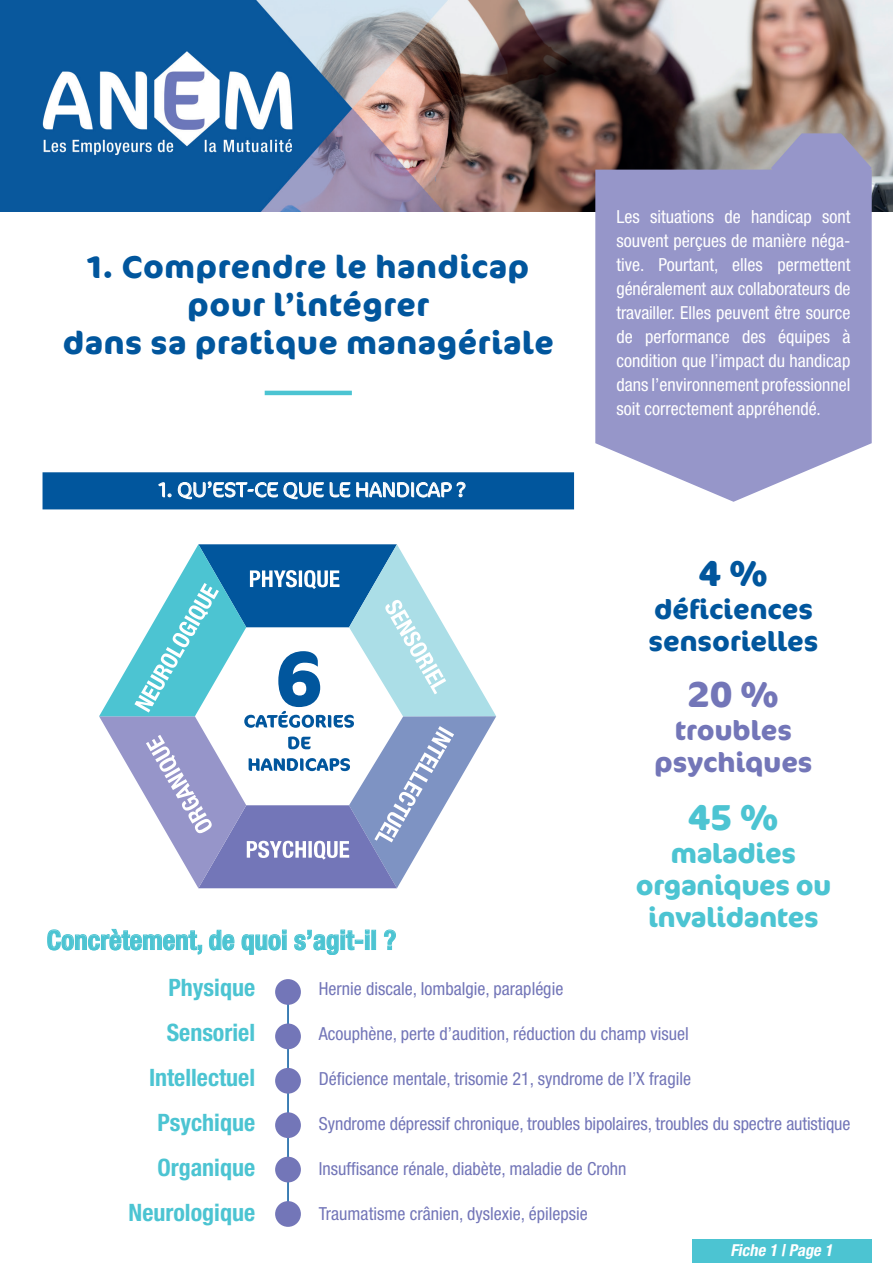
<style>
.page{position:relative;width:893px;height:1263px;background:#fff}
.page>*{position:absolute;margin:0;border:0;box-sizing:border-box;transform-origin:0 0}
.t1{font:700 36px "Cocon";color:#7376b8}
.t2{font:700 36px "Cocon";color:#4cc4d2}
.t3{font:700 36px "Cocon";color:#01569d}
.t4{font:700 31.5px/37.8px "Cocon";letter-spacing:.02em;color:#01569d;text-align:center}
.t5{font:700 27px/32.4px "Cocon";letter-spacing:-.01em;color:#4cc4d2;text-align:center}
.t6{font:700 condensed 27px "Helvetica Neue LT Std";color:#4cc4d2}
.t7{font:700 27px/32.4px "Cocon";color:#01569d}
.t8{font:700 27px/32.4px "Cocon";color:#7376b8;text-align:center}
.t9{font:700 condensed 24px/45px "Helvetica Neue LT Std";color:#4cc4d2;text-align:right}
.t10{font:300 20.85px "Cocon";color:#fff}
.t11{font:condensed 18px "Helvetica Neue LT";color:#7376b8}
.t12{font:condensed 18px/24px "Helvetica Neue LT";color:#fff;text-align:justify}
.t13{font:italic 700 condensed 16.5px "Helvetica Neue LT Std";color:#fff}
</style>
<div class="page">
<div style="left:692px;top:1239px;width:180px;height:24px;background:#4cc4d2"></div>
<div style="left:43px;top:472px;width:531px;height:37px;background:#01569d"></div>
<svg style="left:158px;top:481px;width:308px;height:19px"></svg>
<img style="left:1px;top:0;width:891px;height:212px">
<svg style="left:771px;top:133px;width:101px;height:37px;background:#9b98ba"></svg>
<svg style="left:595px;top:170px;width:277px;height:332px;background:#9f9fcd"></svg>
<svg style="left:99px;top:544px;width:397px;height:344px"></svg>
<hr style="left:265px;top:391px;width:87px;height:4px;background:#4cc4d2">
<svg style="left:47px;top:929px;width:155px;height:25px"></svg>
<svg style="left:209px;top:930px;width:25px;height:20px"></svg>
<svg style="left:242px;top:930px;width:44px;height:25px"></svg>
<svg style="left:294px;top:930px;width:75px;height:25px"></svg>
<div style="left:372px;top:930px;width:4px;height:20px;border:1px solid #4cc4d2"></div>
<svg style="left:384px;top:929px;width:12px;height:21px"></svg>
<hr style="left:287px;top:988px;width:2px;height:236px;background:#01569d">
<div style="left:275px;top:979px;width:26px;height:26px;background:#7376b8;border-radius:50%"></div>
<div style="left:275px;top:1201px;width:26px;height:26px;background:#7376b8;border-radius:50%"></div>
<div style="left:275px;top:1157px;width:26px;height:25px;background:#7376b8;border-radius:50%"></div>
<div style="left:275px;top:1112px;width:26px;height:26px;background:#7376b8;border-radius:50%"></div>
<div style="left:275px;top:1068px;width:26px;height:25px;background:#7376b8;border-radius:50%"></div>
<div style="left:275px;top:1023px;width:26px;height:26px;background:#7376b8;border-radius:50%"></div>
<h2 class="t4" style="left:63px;top:249px;width:493px">1. Comprendre le handicap pour l’intégrer<br>dans sa pratique managériale</h2>
<p class="t10" style="left:159px;top:478px;width:308px">1. QU’EST-CE QUE LE HANDICAP ?</p>
<p class="t12" style="left:617px;top:205px;width:235px">Les situations de handicap sont souvent perçues de manière néga&shy;tive. Pourtant, elles permettent généralement aux collaborateurs de travailler. Elles peuvent être source de performance des équipes à condition que l’impact du handicap dans l’environnement professionnel soit correctement appréhendé.</p>
<h1 class="t3" style="left:699px;top:552px;width:70px">4 %</h1>
<h3 class="t7" style="left:648px;top:594px;width:171px">déficiences sensorielles</h3>
<h1 class="t1" style="left:688px;top:673px;width:93px">20 %</h1>
<h3 class="t8" style="left:654px;top:715px;width:160px">troubles psychiques</h3>
<h1 class="t2" style="left:688px;top:796px;width:92px">45 %</h1>
<h3 class="t5" style="left:636px;top:837px;width:197px">maladies organiques ou invalidantes</h3>
<h3 class="t6" style="left:47px;top:923px;width:351px">Concrètement, de quoi s’agit-il ?</h3>
<h3 class="t9" style="left:129px;top:965px;width:128px">Physique<br>Sensoriel<br>Intellectuel<br>Psychique<br>Organique<br>Neurologique</h3>
<p class="t11" style="left:319px;top:978px;width:246px">Hernie discale, lombalgie, paraplégie</p>
<p class="t11" style="left:319px;top:1023px;width:371px">Acouphène, perte d’audition, réduction du champ visuel</p>
<p class="t11" style="left:319px;top:1068px;width:374px">Déficience mentale, trisomie 21, syndrome de l’X fragile</p>
<p class="t11" style="left:319px;top:1113px;width:533px">Syndrome dépressif chronique, troubles bipolaires, troubles du spectre autistique</p>
<p class="t11" style="left:319px;top:1158px;width:309px">Insuffisance rénale, diabète, maladie de Crohn</p>
<p class="t11" style="left:319px;top:1203px;width:270px">Traumatisme crânien, dyslexie, épilepsie</p>
<p class="t13" style="left:730px;top:1240px;width:107px">Fiche 1 |Page 1</p>
</div>
